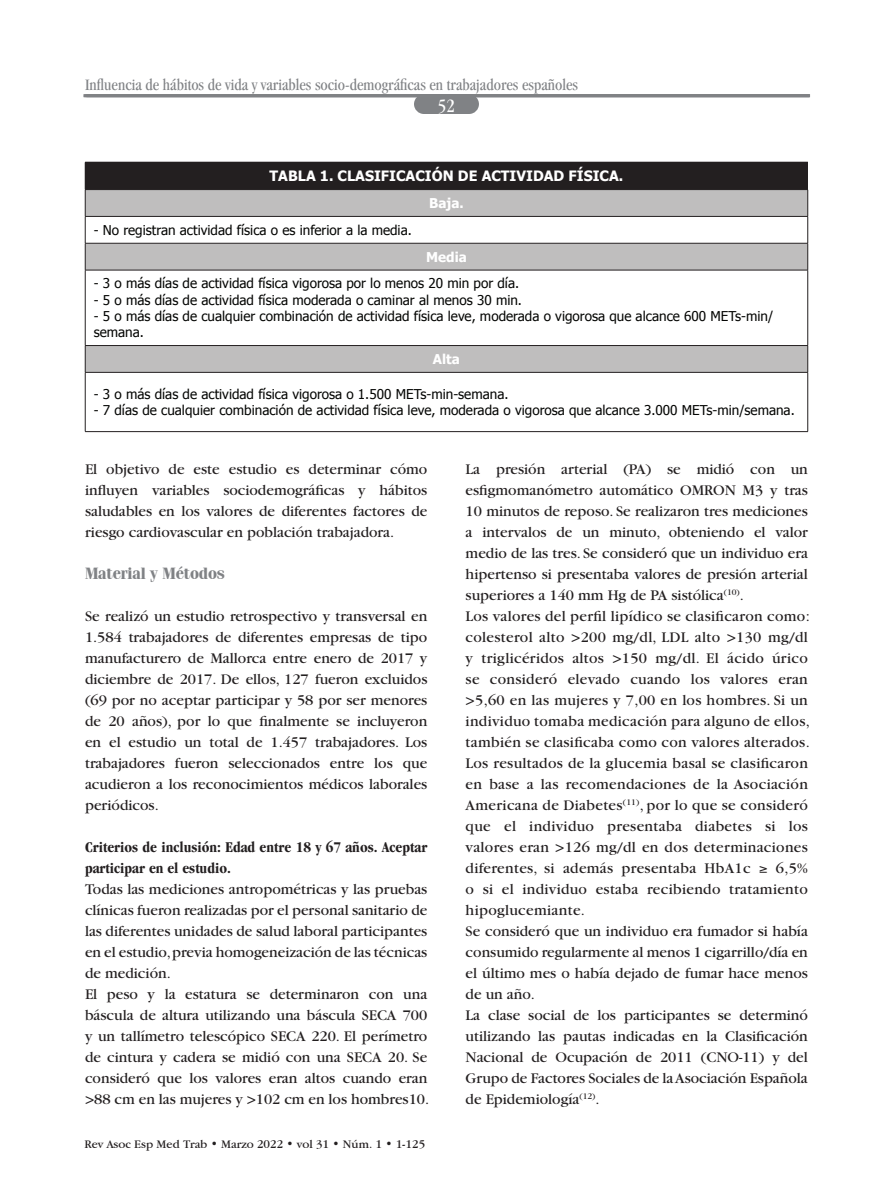
<style>
.page{position:relative;width:893px;height:1191px;background:#fff}
.page>*{position:absolute;margin:0;border:0;box-sizing:border-box;transform-origin:0 0}
.t1{font:condensed 19.5px "Garamond";color:#fff}
.t2{font:condensed 16.5px "Garamond";color:#808285}
.t3{font:700 16.5px "Fenice IT Cby BT";letter-spacing:-.01em;color:#808285}
.t4{font:15.45px/21px "Garamond";color:#231f20;text-align:justify}
.t5{font:700 condensed 15.45px/21px "Garamond";color:#231f20}
.t6{font:700 14.25px "Tahoma";color:#fff}
.t7{font:13.5px/16.2px "Tahoma";color:#040503}
.t8{font:700 13.5px "Tahoma";color:#fff}
.t9{font:12px "Garamond IT Cby BT";color:#231f20}
</style>
<div class="page">
<div style="left:414px;top:94px;width:65px;height:20px;background:#808285;border-radius:10px"></div>
<hr style="left:86px;top:94px;width:724px;height:3px;background:#808285">
<div style="left:85px;top:162px;width:723px;height:28px;background:#231f20"></div>
<svg style="left:86px;top:190px;width:721px;height:26px;background:#bdbcbc"></svg>
<svg style="left:86px;top:242px;width:721px;height:130px"></svg>
<hr style="left:85px;top:270px;width:1px;height:75px;background:#231f20">
<hr style="left:807px;top:270px;width:1px;height:75px;background:#231f20">
<hr style="left:85px;top:372px;width:1px;height:59px;background:#231f20">
<hr style="left:807px;top:372px;width:1px;height:59px;background:#231f20">
<hr style="left:85px;top:431px;width:723px;height:1px;background:#231f20">
<hr style="left:85px;top:243px;width:723px;height:1px;background:#231f20">
<hr style="left:85px;top:270px;width:723px;height:1px;background:#231f20">
<svg style="left:85px;top:190px;width:1px;height:80px"></svg>
<svg style="left:807px;top:190px;width:1px;height:80px"></svg>
<hr style="left:85px;top:216px;width:723px;height:1px;background:#231f20">
<hr style="left:85px;top:345px;width:723px;height:1px;background:#231f20">
<svg style="left:85px;top:346px;width:1px;height:26px"></svg>
<svg style="left:807px;top:346px;width:1px;height:26px"></svg>
<hr style="left:85px;top:372px;width:723px;height:1px;background:#231f20">
<p class="t2" style="left:85px;top:75px;width:494px">Influencia de hábitos de vida y variables socio-demográficas en trabajadores españoles</p>
<p class="t1" style="left:438px;top:95px;width:19px">52</p>
<p class="t6" style="left:270px;top:166px;width:355px">TABLA 1. CLASIFICACIÓN DE ACTIVIDAD FÍSICA.</p>
<p class="t8" style="left:429px;top:193px;width:36px">Baja.</p>
<p class="t7" style="left:94px;top:221px;width:320px">- No registran actividad física o es inferior a la media.</p>
<p class="t8" style="left:426px;top:247px;width:42px">Media</p>
<p class="t7" style="left:94px;top:275px;width:427px">- 3 o más días de actividad física vigorosa por lo menos 20 min por día.</p>
<p class="t7" style="left:94px;top:291px;width:430px">- 5 o más días de actividad física moderada o caminar al menos 30 min.</p>
<p class="t7" style="left:94px;top:307px;width:681px">- 5 o más días de cualquier combinación de actividad física leve, moderada o vigorosa que alcance 600 METs-min/ semana.</p>
<p class="t8" style="left:433px;top:349px;width:29px">Alta</p>
<p class="t7" style="left:94px;top:385px;width:416px">- 3 o más días de actividad física vigorosa o 1.500 METs-min-semana.</p>
<p class="t7" style="left:94px;top:401px;width:703px">- 7 días de cualquier combinación de actividad física leve, moderada o vigorosa que alcance 3.000 METs-min/semana.</p>
<p class="t4" style="left:85px;top:459px;width:344px">El objetivo de este estudio es determinar cómo influyen variables sociodemográficas y hábitos saludables en los valores de diferentes factores de riesgo cardiovascular en población trabajadora.</p>
<p class="t3" style="left:85px;top:563px;width:141px">Material y Métodos</p>
<p class="t4" style="left:85px;top:606px;width:344px">Se realizó un estudio retrospectivo y transversal en 1.584 trabajadores de diferentes empresas de tipo manufacturero de Mallorca entre enero de 2017 y diciembre de 2017. De ellos, 127 fueron excluidos (69 por no aceptar participar y 58 por ser menores de 20 años), por lo que finalmente se incluyeron en el estudio un total de 1.457 trabajadores. Los trabajadores fueron seleccionados entre los que acudieron a los reconocimientos médicos laborales periódicos.</p>
<p class="t5" style="left:85px;top:836px;width:344px">Criterios de inclusión: Edad entre 18 y 67 años. Aceptar participar en el estudio.</p>
<p class="t4" style="left:85px;top:879px;width:346px;text-align:left">Todas las mediciones antropométricas y las pruebas clínicas fueron realizadas por el personal sanitario de las diferentes unidades de salud laboral participantes en el estudio, previa homogeneización de las técnicas de medición.<br>El peso y la estatura se determinaron con una báscula de altura utilizando una báscula SECA 700 y un tallímetro telescópico SECA 220. El perímetro de cintura y cadera se midió con una SECA 20. Se consideró que los valores eran altos cuando eran &gt;88 cm en las mujeres y &gt;102 cm en los hombres10.</p>
<p class="t9" style="left:85px;top:1136px;width:342px">Rev Asoc Esp Med Trab • Marzo 2022 • vol 31 • Núm. 1 • 1-125</p>
<p class="t4" style="left:466px;top:459px;width:346px;text-align:left">La presión arterial (PA) se midió con un esfigmomanómetro automático OMRON M3 y tras 10 minutos de reposo. Se realizaron tres mediciones a intervalos de un minuto, obteniendo el valor medio de las tres. Se consideró que un individuo era hipertenso si presentaba valores de presión arterial superiores a 140 mm Hg de PA sistólica<sup>(10)</sup>.<br>Los valores del perfil lipídico se clasificaron como: colesterol alto &gt;200 mg/dl, LDL alto &gt;130 mg/dl y triglicéridos altos &gt;150 mg/dl. El ácido úrico se consideró elevado cuando los valores eran &gt;5,60 en las mujeres y 7,00 en los hombres. Si un individuo tomaba medicación para alguno de ellos, también se clasificaba como con valores alterados.<br>Los resultados de la glucemia basal se clasificaron en base a las recomendaciones de la Asociación Americana de Diabetes<sup>(11)</sup>, por lo que se consideró que el individuo presentaba diabetes si los valores eran &gt;126 mg/dl en dos determinaciones diferentes, si además presentaba HbA1c ≥ 6,5% o si el individuo estaba recibiendo tratamiento hipoglucemiante.<br>Se consideró que un individuo era fumador si había consumido regularmente al menos 1 cigarrillo/día en el último mes o había dejado de fumar hace menos de un año.<br>La clase social de los participantes se determinó utilizando las pautas indicadas en la Clasificación Nacional de Ocupación de 2011 (CNO-11) y del Grupo de Factores Sociales de la Asociación Española de Epidemiología<sup>(12)</sup>.</p>
</div>
